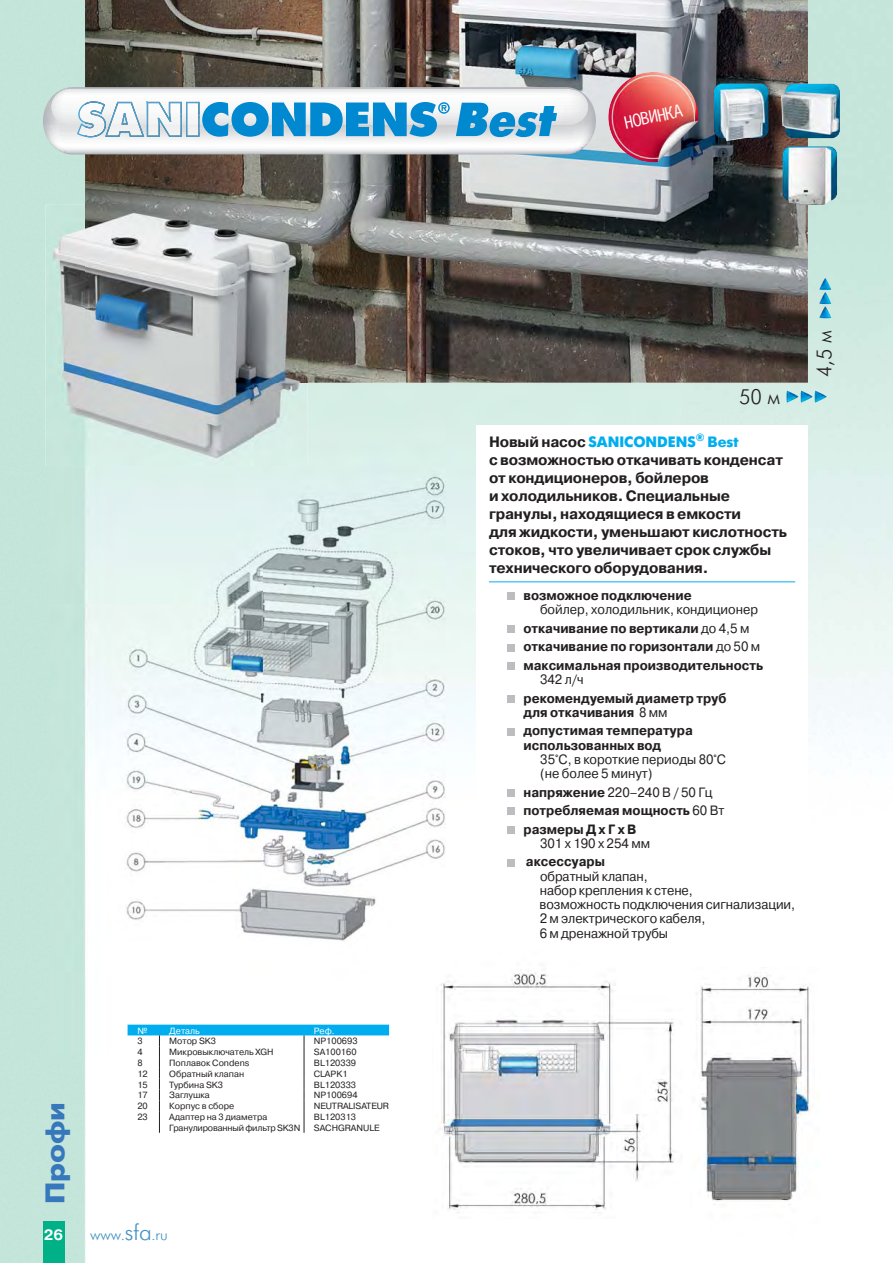
<style>
.page{position:relative;width:893px;height:1263px;background:#fff}
.page>*{position:absolute;margin:0;border:0;box-sizing:border-box;transform-origin:0 0}
.t1{font:27px "Futuris XC";color:#3777bc;scale:1.1 1}
.t2{font:21px "Futuris C";color:#231f20}
.t3{font:18.6px "Lettr Goth 12 CBT";color:#fff}
.t4{font:700 15px/18px "Pragmatica C";letter-spacing:-.01em;color:#231f20}
.t5{font:15px "Futuris XC";color:#00aeef}
.t6{font:15px "Futuris C";color:#4292c2}
.t7{font:700 15px "Pragmatica C";color:#fff}
.t8{font:700 13.5px/18.5px "Pragmatica C";color:#231f20;scale:.95 1}
.t9{font:13.5px/14.2px "Pragmatica C";letter-spacing:-.005em;color:#231f20;scale:.95 1}
.t10{font:9px "Pragmatica C";color:#231f20}
.t11{font:9px "Pragmatica C";letter-spacing:-.02em;color:#231f20}
.t12{font:9px "Pragmatica C";color:#fff}
.s1{font-size:22.5px}
.s2{font-family:"Pragmatica C";font-weight:700;color:#231f20}
.s3{font-weight:400}
</style>
<div class="page">
<img style="left:262px;top:383px;width:527px;height:653px">
<img style="left:50px;top:466px;width:212px;height:797px">
<img style="left:85px;top:0;width:723px;height:383px">
<img style="left:45px;top:204px;width:53px;height:262px">
<img style="left:98px;top:383px;width:209px;height:83px">
<img style="left:85px;top:204px;width:222px;height:179px">
<svg style="left:43px;top:87px;width:553px;height:67px"></svg>
<img style="left:432px;top:930px;width:251px;height:283px">
<img style="left:690px;top:967px;width:129px;height:244px">
<div style="left:476px;top:425px;width:332px;height:524px;background:#fff"></div>
<hr style="left:489px;top:581px;width:306px;height:1px;background:#00aeef">
<div style="left:507px;top:593px;width:8px;height:7px;background:#bbbdc0"></div>
<div style="left:507px;top:625px;width:8px;height:8px;background:#bbbdc0"></div>
<div style="left:507px;top:644px;width:8px;height:7px;background:#bbbdc0"></div>
<div style="left:507px;top:662px;width:8px;height:8px;background:#bbbdc0"></div>
<div style="left:507px;top:695px;width:8px;height:7px;background:#bbbdc0"></div>
<div style="left:507px;top:728px;width:8px;height:7px;background:#bbbdc0"></div>
<div style="left:507px;top:789px;width:8px;height:7px;background:#bbbdc0"></div>
<div style="left:507px;top:808px;width:8px;height:7px;background:#bbbdc0"></div>
<div style="left:507px;top:826px;width:8px;height:7px;background:#bbbdc0"></div>
<div style="left:507px;top:859px;width:8px;height:7px;background:#bbbdc0"></div>
<img style="left:608px;top:72px;width:90px;height:90px">
<img style="left:781px;top:84px;width:59px;height:54px">
<img style="left:782px;top:146px;width:55px;height:59px">
<img style="left:714px;top:83px;width:54px;height:58px">
<svg style="left:128px;top:1025px;width:261px;height:108px"></svg>
<div style="left:43px;top:1221px;width:21px;height:42px;background:#00b188"></div>
<img style="left:786px;top:391px;width:41px;height:12px">
<img style="left:819px;top:278px;width:12px;height:40px">
<p class="t12" style="left:137px;top:1027px;width:12px">№</p>
<p class="t12" style="left:169px;top:1027px;width:32px">Деталь</p>
<p class="t12" style="left:314px;top:1027px;width:22px">Реф.</p>
<p class="t10" style="left:137px;top:1038px;width:7px">3</p>
<p class="t10" style="left:169px;top:1038px;width:48px">Мотор SK3</p>
<p class="t10" style="left:314px;top:1038px;width:45px">NP100693</p>
<p class="t10" style="left:137px;top:1049px;width:7px">4</p>
<p class="t10" style="left:169px;top:1049px;width:106px">Микровыключатель XGH</p>
<p class="t10" style="left:314px;top:1049px;width:44px">SA100160</p>
<p class="t10" style="left:137px;top:1059px;width:7px">8</p>
<p class="t10" style="left:169px;top:1059px;width:82px">Поплавок Сondens</p>
<p class="t10" style="left:314px;top:1059px;width:44px">BL120339</p>
<p class="t10" style="left:137px;top:1070px;width:12px">12</p>
<p class="t10" style="left:169px;top:1070px;width:77px">Обратный клапан</p>
<p class="t10" style="left:314px;top:1070px;width:35px">CLAPK1</p>
<p class="t10" style="left:137px;top:1081px;width:12px">15</p>
<p class="t10" style="left:169px;top:1081px;width:55px">Турбина SK3</p>
<p class="t10" style="left:314px;top:1081px;width:44px">BL120333</p>
<p class="t10" style="left:137px;top:1092px;width:12px">17</p>
<p class="t10" style="left:169px;top:1092px;width:42px">Заглушка</p>
<p class="t10" style="left:314px;top:1092px;width:45px">NP100694</p>
<p class="t10" style="left:137px;top:1103px;width:12px">20</p>
<p class="t10" style="left:169px;top:1103px;width:67px">Корпус в сборе</p>
<p class="t10" style="left:314px;top:1103px;width:77px">NEUTRALISATEUR</p>
<p class="t10" style="left:137px;top:1113px;width:12px">23</p>
<p class="t10" style="left:169px;top:1113px;width:100px">Адаптер на 3 диаметра</p>
<p class="t10" style="left:314px;top:1113px;width:44px">BL120313</p>
<p class="t11" style="left:169px;top:1124px;width:133px">Гранулированный фильтр SK3N</p>
<p class="t10" style="left:314px;top:1124px;width:67px">SACHGRANULE</p>
<h1 class="t1" style="left:45px;top:1204px;width:94px;rotate:-90deg">Профи</h1>
<p class="t7" style="left:44px;top:1229px;width:21px">26</p>
<p class="t6" style="left:90px;top:1229px;width:79px">www.<span class="s1">sfa</span>.ru</p>
<h3 class="t3" style="left:623px;top:116px;width:61px;rotate:-12deg">НОВИНКА</h3>
<h2 class="t2" style="left:739px;top:389px;width:43px">50 м</h2>
<p class="t5" style="left:489px;top:436px;width:251px"><span class="s2">Новый насос</span> SANICONDENS<sup>®</sup> Best</p>
<p class="t4" style="left:489px;top:452px;width:300px">с возможностью откачивать конденсат от кондиционеров, бойлеров<br>и холодильников. Специальные гранулы, находящиеся в емкости<br>для жидкости, уменьшают кислотность стоков, что увеличивает срок службы технического оборудования.</p>
<p class="t8" style="left:523px;top:587px;width:179px">возможное подключение</p>
<p class="t8" style="left:523px;top:602px;width:254px;text-indent:17px"><span class="s3">бойлер, холодильник, кондиционер </span>откачивание по вертикали <span class="s3">до 4,5 м </span>откачивание по горизонтали <span class="s3">до 50 м </span>максимальная производительность</p>
<p class="t9" style="left:540px;top:674px;width:48px">342 л/ч</p>
<p class="t8" style="left:523px;top:692px;width:215px;line-height:14.2px">рекомендуемый диаметр труб для откачивания <span class="s3">8 мм</span></p>
<p class="t8" style="left:523px;top:725px;width:180px;line-height:14.2px">допустимая температура использованных вод</p>
<p class="t9" style="left:540px;top:753px;width:197px">35°С, в короткие периоды 80°С (не более 5 минут)</p>
<p class="t8" style="left:523px;top:784px;width:213px">напряжение <span class="s3">220–240 В / 50 Гц </span>потребляемая мощность <span class="s3">60 Вт </span>размеры Д х Г x В</p>
<p class="t9" style="left:540px;top:837px;width:117px">301 х 190 х 254 мм</p>
<p class="t8" style="left:526px;top:854px;width:85px">аксессуары</p>
<p class="t9" style="left:539px;top:870px;width:271px">обратный клапан,<br>набор крепления к стене,<br>возможность подключения сигнализации,<br>2 м электрического кабеля,<br>6 м дренажной трубы</p>
<h2 class="t2" style="left:817px;top:377px;width:48px;rotate:-90deg">4,5 м</h2>
</div>
